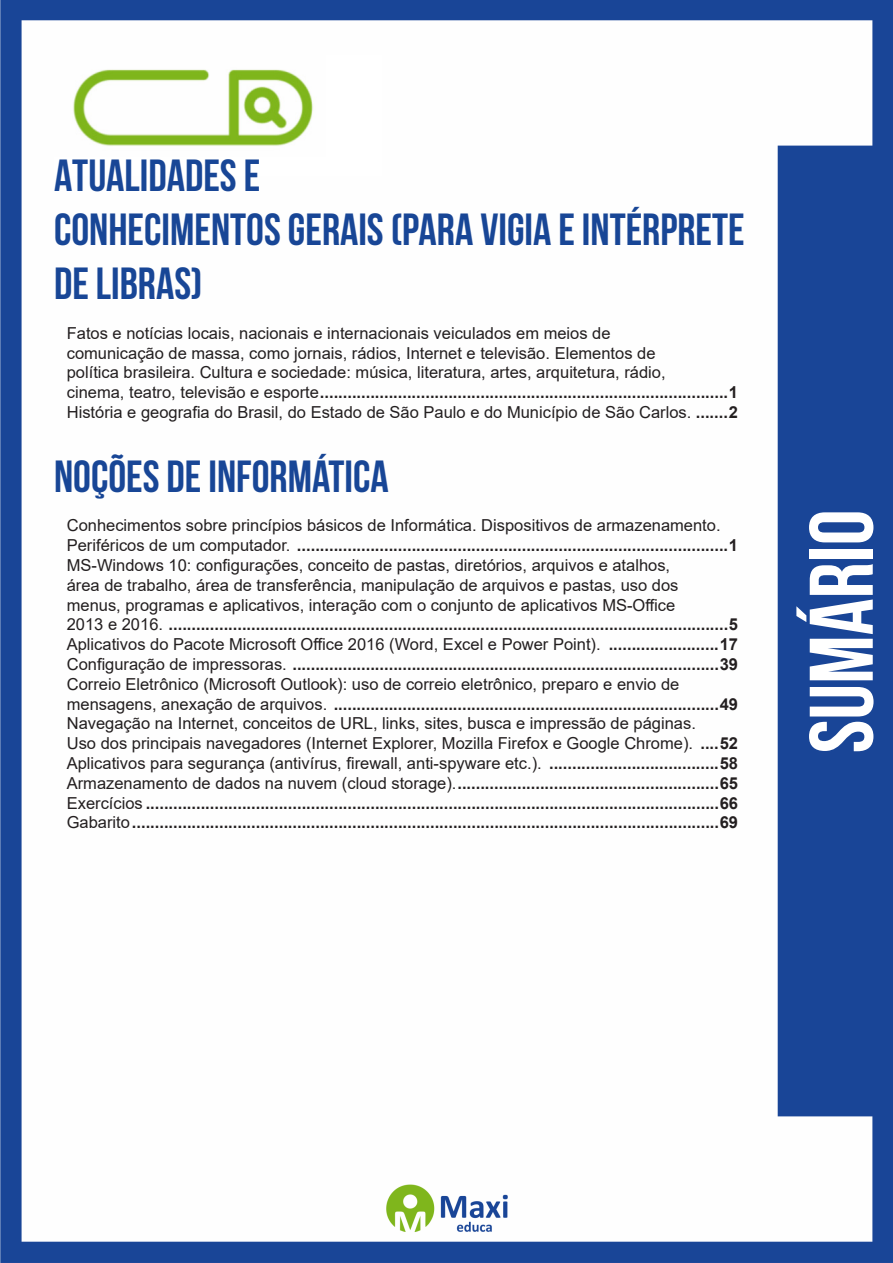
<style>
.page{position:relative;width:893px;height:1263px;background:#fff}
.page>*{position:absolute;margin:0;border:0;box-sizing:border-box;transform-origin:0 0}
.t1{font:700 90px "Bebas Neue";color:#fff}
.t2{font:700 45px "Bebas Neue";color:#184696}
.Tabulação{font:16.5px "Arial";color:#231f20}
.Tabulação-2{font:700 16.5px "Arial";color:#231f20}
.s1{font-weight:400}
.s2{font-weight:700}
</style>
<div class="page">
<img style="left:0;top:0;width:893px;height:1263px">
<div style="left:55px;top:55px;width:327px;height:121px;background:#fff"></div>
<img style="left:54px;top:54px;width:271px;height:102px">
<p class="t2" style="left:54px;top:151px;width:208px">ATUALIDADES E</p>
<p class="t2" style="left:54px;top:205px;width:692px">CONHECIMENTOS GERAIS (PARA VIGIA E INTÉRPRETE</p>
<p class="t2" style="left:54px;top:259px;width:150px">DE LIBRAS)</p>
<p class="Tabulação" style="left:67px;top:322px;width:545px">Fatos e notícias locais, nacionais e internacionais veiculados em meios de</p>
<p class="Tabulação" style="left:67px;top:341px;width:590px">comunicação de massa, como jornais, rádios, Internet e televisão. Elementos de</p>
<p class="Tabulação" style="left:67px;top:361px;width:600px">política brasileira. Cultura e sociedade: música, literatura, artes, arquitetura, rádio,</p>
<p class="Tabulação-2" style="left:67px;top:381px;width:673px"><span class="s1">cinema, teatro, televisão e esporte</span>.........................................................................................1</p>
<p class="Tabulação" style="left:67px;top:401px;width:673px">História e geografia do Brasil, do Estado de São Paulo e do Município de São Carlos. <span class="s2">.......2</span></p>
<p class="t2" style="left:54px;top:451px;width:336px">NOÇÕES DE INFORMÁTICA</p>
<p class="Tabulação" style="left:67px;top:514px;width:655px">Conhecimentos sobre princípios básicos de Informática. Dispositivos de armazenamento.</p>
<p class="Tabulação-2" style="left:67px;top:534px;width:673px"><span class="s1">Periféricos de um computador.</span> ..............................................................................................1</p>
<p class="Tabulação" style="left:67px;top:554px;width:605px">MS-Windows 10: configurações, conceito de pastas, diretórios, arquivos e atalhos,</p>
<p class="Tabulação" style="left:67px;top:574px;width:613px">área de trabalho, área de transferência, manipulação de arquivos e pastas, uso dos</p>
<p class="Tabulação" style="left:67px;top:593px;width:610px">menus, programas e aplicativos, interação com o conjunto de aplicativos MS-Office</p>
<p class="Tabulação-2" style="left:67px;top:613px;width:673px"><span class="s1">2013 e 2016.</span> ..........................................................................................................................5</p>
<p class="Tabulação" style="left:67px;top:633px;width:673px">Aplicativos do Pacote Microsoft Office 2016 (Word, Excel e Power Point). <span class="s2">........................17</span></p>
<p class="Tabulação-2" style="left:67px;top:652px;width:673px"><span class="s1">Configuração de impressoras.</span> .............................................................................................39</p>
<p class="Tabulação" style="left:67px;top:673px;width:614px">Correio Eletrônico (Microsoft Outlook): uso de correio eletrônico, preparo e envio de</p>
<p class="Tabulação-2" style="left:67px;top:692px;width:673px"><span class="s1">mensagens, anexação de arquivos.</span> ....................................................................................49</p>
<p class="Tabulação" style="left:67px;top:712px;width:631px">Navegação na Internet, conceitos de URL, links, sites, busca e impressão de páginas.</p>
<p class="Tabulação" style="left:67px;top:732px;width:673px">Uso dos principais navegadores (Internet Explorer, Mozilla Firefox e Google Chrome). <span class="s2">....52</span></p>
<p class="Tabulação" style="left:67px;top:752px;width:673px">Aplicativos para segurança (antivírus, firewall, anti-spyware etc.). <span class="s2">.....................................58</span></p>
<p class="Tabulação-2" style="left:67px;top:771px;width:673px"><span class="s1">Armazenamento de dados na nuvem (cloud storage).</span>.........................................................65</p>
<p class="Tabulação-2" style="left:67px;top:791px;width:673px"><span class="s1">Exercícios</span> .............................................................................................................................66</p>
<p class="Tabulação-2" style="left:67px;top:811px;width:673px"><span class="s1">Gabarito</span>................................................................................................................................69</p>
<h1 class="t1" style="left:792px;top:753px;width:245px;rotate:-90deg">SUMÁRIO</h1>
</div>
